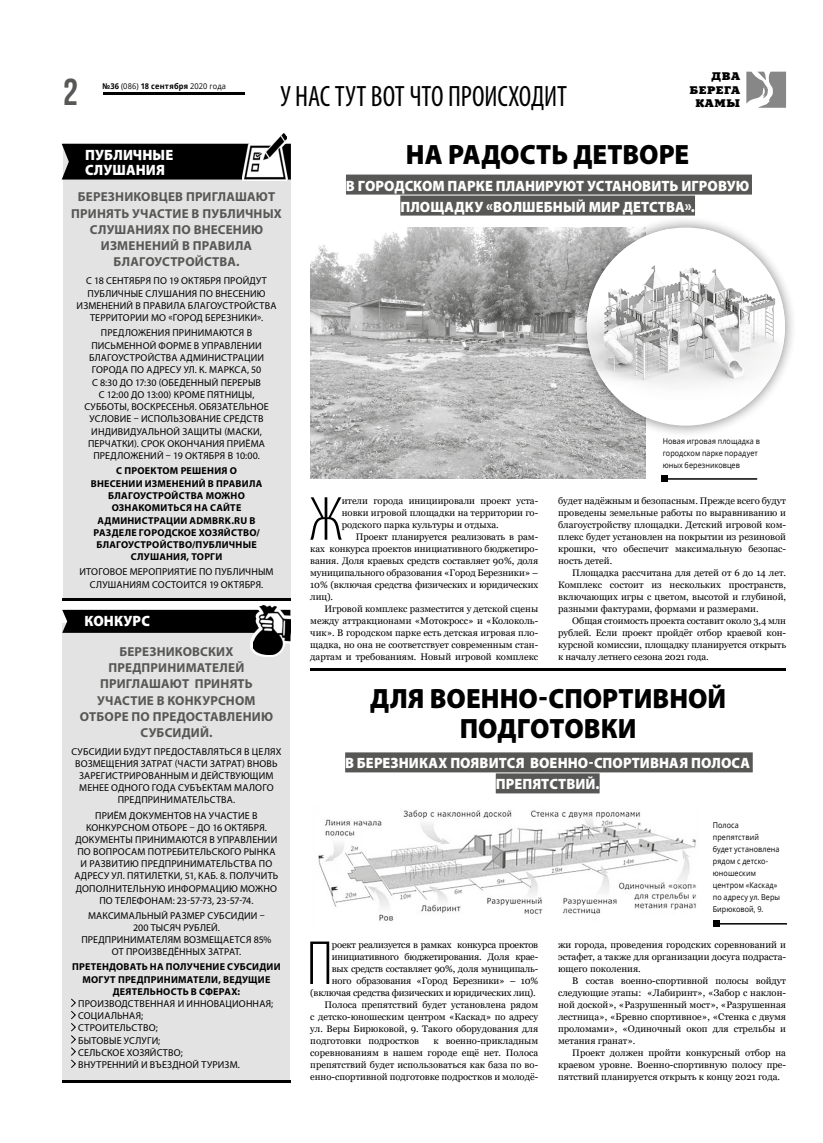
<style>
.page{position:relative;width:823px;height:1143px;background:#fff}
.page>*{position:absolute;margin:0;border:0;box-sizing:border-box;transform-origin:0 0}
.t1{font:300 condensed 62.9px "Myriad Pro";color:#000}
.t2{font:700 37.5px "Bebas Neue";color:#575756}
.t3{font:condensed 29.5px "Myriad Pro";letter-spacing:-.005em;color:#000;scale:.95 1}
.t4{font:900 28px/30px "Myriad Pro";color:#000;text-align:center;scale:.95 1}
.t5{font:900 15px/21px "Myriad Pro";letter-spacing:.005em;color:#fff;text-align:center;scale:.95 1}
.t6{font:700 13px/16.2px "Myriad Pro";letter-spacing:.015em;color:#575756;text-align:center}
.t7{font:11px/13.2px "Aardvark Normal";letter-spacing:.05em;color:#000;text-align:right}
.t8{font:10px/12.2px "Myriad Pro";letter-spacing:.015em;color:#000;text-align:center}
.t9{font:700 10px/12.3px "Myriad Pro";letter-spacing:.02em;color:#000;text-align:center}
.t10{font:9.5px/12px "Georgia";color:#000;text-align:justify}
.t11{font:9.5px "Georgia";letter-spacing:-.02em;color:#000}
.t12{font:8px/12px "Open Sans";letter-spacing:.01em;color:#000;scale:.9 1}
.t13{font:700 7.9px "Open Sans";letter-spacing:.035em;color:#000;scale:.94 1}
.s1{font-weight:400}
</style>
<div class="page">
<svg style="left:746px;top:72px;width:39px;height:36px"></svg>
<hr style="left:103px;top:92px;width:141px;height:3px;background:#000">
<div style="left:63px;top:143px;width:227px;height:456px;background:#e3e3e3"></div>
<div style="left:62px;top:144px;width:229px;height:35px;background:#000"></div>
<hr style="left:62px;top:598px;width:228px;height:3px;background:#000">
<div style="left:62px;top:623px;width:228px;height:456px;background:#e3e3e3"></div>
<div style="left:62px;top:610px;width:188px;height:23px;background:#000"></div>
<svg style="left:71px;top:998px;width:5px;height:70px"></svg>
<hr style="left:62px;top:1079px;width:228px;height:3px;background:#000">
<div style="left:346px;top:174px;width:405px;height:20px;background:#575756"></div>
<div style="left:400px;top:195px;width:294px;height:20px;background:#575756"></div>
<hr style="left:310px;top:668px;width:475px;height:3px;background:#000">
<div style="left:345px;top:752px;width:407px;height:20px;background:#575756"></div>
<div style="left:495px;top:773px;width:104px;height:20px;background:#575756"></div>
<img style="left:318px;top:810px;width:378px;height:111px">
<hr style="left:715px;top:923px;width:71px;height:1px;background:#000">
<svg style="left:713px;top:920px;width:5px;height:6px"></svg>
<img style="left:310px;top:227px;width:335px;height:252px">
<div style="left:574px;top:215px;width:222px;height:223px;background:#000;opacity:.5"></div>
<img style="left:586px;top:229px;width:198px;height:189px">
<hr style="left:664px;top:478px;width:92px;height:1px;background:#000">
<svg style="left:661px;top:476px;width:6px;height:6px"></svg>
<svg style="left:250px;top:609px;width:41px;height:48px"></svg>
<img style="left:253px;top:605px;width:37px;height:49px">
<svg style="left:242px;top:133px;width:47px;height:48px"></svg>
<img style="left:244px;top:134px;width:42px;height:45px">
<h2 class="t2" style="left:63px;top:71px;width:16px">2</h2>
<p class="t7" style="left:689px;top:70px;width:52px">ДВА<br>БЕРЕГА</p>
<p class="t13" style="left:102px;top:81px;width:133px">№36 <span class="s1">(086)</span> 18 сентября <span class="s1">2020 года</span></p>
<h3 class="t3" style="left:280px;top:78px;width:303px">У НАС ТУТ ВОТ ЧТО ПРОИСХОДИТ</h3>
<p class="t7" style="left:695px;top:97px;width:46px">КАМЫ</p>
<h3 class="t5" style="left:85px;top:147px;width:94px;line-height:15px;text-align:left">ПУБЛИЧНЫЕ<br>СЛУШАНИЯ</h3>
<h3 class="t6" style="left:71px;top:188px;width:212px">БЕРЕЗНИКОВЦЕВ ПРИГЛАШАЮТ<br>ПРИНЯТЬ УЧАСТИЕ В ПУБЛИЧНЫХ<br>СЛУШАНИЯХ ПО ВНЕСЕНИЮ<br>ИЗМЕНЕНИЙ В ПРАВИЛА<br>БЛАГОУСТРОЙСТВА.</h3>
<p class="t8" style="left:77px;top:275px;width:201px">С 18 СЕНТЯБРЯ ПО 19 ОКТЯБРЯ ПРОЙДУТ ПУБЛИЧНЫЕ СЛУШАНИЯ ПО ВНЕСЕНИЮ ИЗМЕНЕНИЙ В ПРАВИЛА БЛАГОУСТРОЙСТВА ТЕРРИТОРИИ МО «ГОРОД БЕРЕЗНИКИ».</p>
<p class="t8" style="left:84px;top:327px;width:186px">ПРЕДЛОЖЕНИЯ ПРИНИМАЮТСЯ В<br>ПИСЬМЕННОЙ ФОРМЕ В УПРАВЛЕНИИ<br>БЛАГОУСТРОЙСТВА АДМИНИСТРАЦИИ<br>ГОРОДА ПО АДРЕСУ УЛ. К. МАРКСА, 50<br>С 8:30 ДО 17:30 (ОБЕДЕННЫЙ ПЕРЕРЫВ<br>С 12:00 ДО 13:00) КРОМЕ ПЯТНИЦЫ,<br>СУББОТЫ, ВОСКРЕСЕНЬЯ. ОБЯЗАТЕЛЬНОЕ<br>УСЛОВИЕ – ИСПОЛЬЗОВАНИЕ СРЕДСТВ<br>ИНДИВИДУАЛЬНОЙ ЗАЩИТЫ (МАСКИ,<br>ПЕРЧАТКИ). СРОК ОКОНЧАНИЯ ПРИЁМА<br>ПРЕДЛОЖЕНИЙ – 19 ОКТЯБРЯ В 10:00.</p>
<p class="t9" style="left:91px;top:464px;width:173px">С ПРОЕКТОМ РЕШЕНИЯ О<br>ВНЕСЕНИИ ИЗМЕНЕНИЙ В ПРАВИЛА<br>БЛАГОУСТРОЙСТВА МОЖНО<br>ОЗНАКОМИТЬСЯ НА САЙТЕ<br>АДМИНИСТРАЦИИ ADMBRK.RU В<br>РАЗДЕЛЕ ГОРОДСКОЕ ХОЗЯЙСТВО/<br>БЛАГОУСТРОЙСТВО/ПУБЛИЧНЫЕ<br>СЛУШАНИЯ, ТОРГИ</p>
<p class="t8" style="left:79px;top:566px;width:196px">ИТОГОВОЕ МЕРОПРИЯТИЕ ПО ПУБЛИЧНЫМ<br>СЛУШАНИЯМ СОСТОИТСЯ 19 ОКТЯБРЯ.</p>
<h3 class="t5" style="left:84px;top:611px;width:70px">КОНКУРС</h3>
<h3 class="t6" style="left:80px;top:643px;width:195px">БЕРЕЗНИКОВСКИХ<br>ПРЕДПРИНИМАТЕЛЕЙ<br>ПРИГЛАШАЮТ ПРИНЯТЬ<br>УЧАСТИЕ В КОНКУРСНОМ<br>ОТБОРЕ ПО ПРЕДОСТАВЛЕНИЮ<br>СУБСИДИЙ.</h3>
<p class="t8" style="left:71px;top:745px;width:211px">СУБСИДИИ БУДУТ ПРЕДОСТАВЛЯТЬСЯ В ЦЕЛЯХ ВОЗМЕЩЕНИЯ ЗАТРАТ (ЧАСТИ ЗАТРАТ) ВНОВЬ ЗАРЕГИСТРИРОВАННЫМ И ДЕЙСТВУЮЩИМ МЕНЕЕ ОДНОГО ГОДА СУБЪЕКТАМ МАЛОГО ПРЕДПРИНИМАТЕЛЬСТВА.</p>
<p class="t8" style="left:74px;top:808px;width:205px">ПРИЁМ ДОКУМЕНТОВ НА УЧАСТИЕ В КОНКУРСНОМ ОТБОРЕ – ДО 16 ОКТЯБРЯ.<br>ДОКУМЕНТЫ ПРИНИМАЮТСЯ В УПРАВЛЕНИИ ПО ВОПРОСАМ ПОТРЕБИТЕЛЬСКОГО РЫНКА И РАЗВИТИЮ ПРЕДПРИНИМАТЕЛЬСТВА ПО АДРЕСУ УЛ. ПЯТИЛЕТКИ, 51, КАБ. 8. ПОЛУЧИТЬ ДОПОЛНИТЕЛЬНУЮ ИНФОРМАЦИЮ МОЖНО ПО ТЕЛЕФОНАМ: 23-57-73, 23-57-74.</p>
<p class="t8" style="left:81px;top:909px;width:192px">МАКСИМАЛЬНЫЙ РАЗМЕР СУБСИДИИ –<br>200 ТЫСЯЧ РУБЛЕЙ.<br>ПРЕДПРИНИМАТЕЛЯМ ВОЗМЕЩАЕТСЯ 85%<br>ОТ ПРОИЗВЕДЁННЫХ ЗАТРАТ.</p>
<p class="t9" style="left:72px;top:960px;width:210px">ПРЕТЕНДОВАТЬ НА ПОЛУЧЕНИЕ СУБСИДИИ<br>МОГУТ ПРЕДПРИНИМАТЕЛИ, ВЕДУЩИЕ<br>ДЕЯТЕЛЬНОСТЬ В СФЕРАХ:</p>
<p class="t8" style="left:78px;top:997px;width:196px;text-align:left">ПРОИЗВОДСТВЕННАЯ И ИННОВАЦИОННАЯ;<br>СОЦИАЛЬНАЯ;<br>СТРОИТЕЛЬСТВО;<br>БЫТОВЫЕ УСЛУГИ;<br>СЕЛЬСКОЕ ХОЗЯЙСТВО;<br>ВНУТРЕННИЙ И ВЪЕЗДНОЙ ТУРИЗМ.</p>
<h3 class="t4" style="left:405px;top:140px;width:299px">НА РАДОСТЬ ДЕТВОРЕ</h3>
<h3 class="t5" style="left:346px;top:175px;width:426px">В ГОРОДСКОМ ПАРКЕ ПЛАНИРУЮТ УСТАНОВИТЬ ИГРОВУЮ<br>ПЛОЩАДКУ «ВОЛШЕБНЫЙ МИР ДЕТСТВА».</h3>
<h1 class="t1" style="left:309px;top:485px;width:34px">Ж</h1>
<p class="t10" style="left:341px;top:494px;width:198px">ители города инициировали проект уста&shy;новки игровой площадки на территории го&shy;родского парка культуры и отдыха.</p>
<p class="t10" style="left:310px;top:530px;width:229px;text-indent:46px">Проект планируется реализовать в рам&shy;ках конкурса проектов инициативного бюджетиро&shy;вания. Доля краевых средств составляет 90%, доля муниципального образования «Город Березники» – 10% (включая средства физических и юридических лиц).</p>
<p class="t10" style="left:310px;top:602px;width:229px;text-indent:14px">Игровой комплекс разместится у детской сцены между аттракционами «Мотокросс» и «Колоколь&shy;чик». В городском парке есть детская игровая пло&shy;щадка, но она не соответствует современным стан&shy;дартам и требованиям. Новый игровой комплекс</p>
<p class="t12" style="left:662px;top:434px;width:109px">Новая игровая площадка в городском парке порадует юных березниковцев</p>
<p class="t10" style="left:557px;top:494px;width:229px">будет надёжным и безопасным. Прежде всего будут проведены земельные работы по выравниванию и благоустройству площадки. Детский игровой ком&shy;плекс будет установлен на покрытии из резиновой крошки, что обеспечит максимальную безопас&shy;ность детей.</p>
<p class="t10" style="left:557px;top:566px;width:229px;text-indent:14px">Площадка рассчитана для детей от 6 до 14 лет.<br>Комплекс состоит из нескольких пространств, включающих игры с цветом, высотой и глубиной, разными фактурами, формами и размерами.</p>
<p class="t10" style="left:557px;top:614px;width:229px;text-indent:14px">Общая стоимость проекта составит около 3,4 млн рублей. Если проект пройдёт отбор краевой кон&shy;курсной комиссии, площадку планируется открыть к началу летнего сезона 2021 года.</p>
<h3 class="t4" style="left:370px;top:684px;width:376px">ДЛЯ ВОЕННО-СПОРТИВНОЙ<br>ПОДГОТОВКИ</h3>
<h3 class="t5" style="left:345px;top:753px;width:427px">В БЕРЕЗНИКАХ ПОЯВИТСЯ ВОЕННО-СПОРТИВНАЯ ПОЛОСА<br>ПРЕПЯТСТВИЙ.</h3>
<h1 class="t1" style="left:306px;top:929px;width:28px">П</h1>
<p class="t11" style="left:331px;top:938px;width:208px">роект реализуется в рамках конкурса проектов</p>
<p class="t11" style="left:331px;top:950px;width:208px">инициативного бюджетирования. Доля крае-</p>
<p class="t11" style="left:331px;top:962px;width:208px">вых средств составляет 90%, доля муниципаль-</p>
<p class="t11" style="left:331px;top:974px;width:208px">ного образования «Город Березники» – 10%</p>
<p class="t11" style="left:310px;top:986px;width:227px">(включая средства физических и юридических лиц).</p>
<p class="t10" style="left:324px;top:998px;width:215px">Полоса препятствий будет установлена рядом</p>
<p class="t10" style="left:310px;top:1010px;width:229px">с детско-юношеским центром «Каскад» по адресу</p>
<p class="t10" style="left:310px;top:1022px;width:229px">ул. Веры Бирюковой, 9. Такого оборудования для</p>
<p class="t10" style="left:310px;top:1034px;width:110px">подготовки подростков</p>
<p class="t10" style="left:310px;top:1034px;width:229px;text-indent:123px">к военно-прикладным соревнованиям в нашем городе ещё нет. Полоса препятствий будет использоваться как база по во&shy;енно-спортивной подготовке подростков и молодё-</p>
<p class="t12" style="left:712px;top:818px;width:76px">Полоса препятствий будет установлена рядом с детско&shy;юношеским центром «Каскад» по адресу ул. Веры<br>Бирюковой, 9.</p>
<p class="t10" style="left:557px;top:938px;width:229px">жи города, проведения городских соревнований и эстафет, а также для организации досуга подраста&shy;ющего поколения.</p>
<p class="t10" style="left:557px;top:974px;width:229px;text-indent:14px">В состав военно-спортивной полосы войдут следующие этапы: «Лабиринт», «Забор с наклон&shy;ной доской», «Разрушенный мост», «Разрушенная лестница», «Бревно спортивное», «Стенка с двумя проломами», «Одиночный окоп для стрельбы и метания гранат».</p>
<p class="t10" style="left:557px;top:1046px;width:229px;text-indent:14px">Проект должен пройти конкурсный отбор на краевом уровне. Военно-спортивную полосу пре&shy;пятствий планируется открыть к концу 2021 года.</p>
</div>
